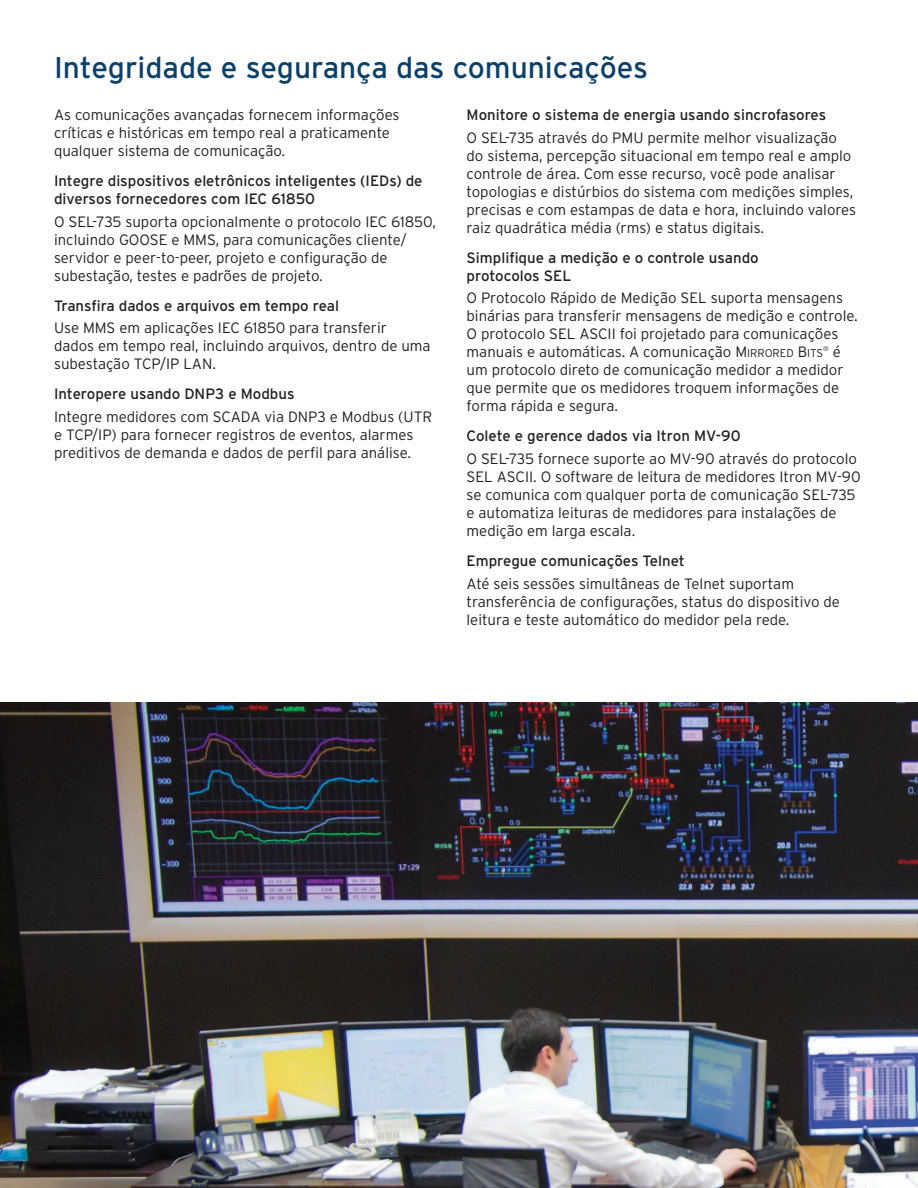
<style>
.page{position:relative;width:918px;height:1188px;background:#fff}
.page>*{position:absolute;margin:0;border:0;box-sizing:border-box;transform-origin:0 0}
.t1{font:30px "Interstate Poly";color:#0b406a}
.t2{font:300 15px/18px "Interstate Poly";color:#231f20}
.t3{font:15px/18px "Interstate Poly";color:#231f20}
.t4{font:300 6.75px "Interstate Poly";color:#231f20}
.s1{font-style:inherit}
.s2{font-size:11.25px}
</style>
<div class="page">
<img style="left:0;top:703px;width:918px;height:485px">
<h1 class="t1" style="left:54px;top:46px;width:596px">Integridade e segurança das comunicações</h1>
<p class="t3" style="left:467px;top:105px;width:361px">Monitore o sistema de energia usando sincrofasores</p>
<p class="t2" style="left:467px;top:127px;width:391px">O SEL-735 através do PMU permite melhor visualização do sistema, percepção situacional em tempo real e amplo controle de área. Com esse recurso, você pode analisar topologias e distúrbios do sistema com medições simples, precisas e com estampas de data e hora, incluindo valores raiz quadrática média (rms) e status digitais.</p>
<p class="t3" style="left:467px;top:248px;width:294px">Simplifique a medição e o controle usando protocolos SEL</p>
<p class="t2" style="left:467px;top:288px;width:393px">O Protocolo Rápido de Medição SEL suporta mensagens binárias para transferir mensagens de medição e controle.<br>O protocolo SEL ASCII foi projetado para comunicações manuais e automáticas. A comunicação <span class="s1">M</span><span class="s2">IRRORED</span> <span class="s1">B</span><span class="s2">ITS</span></p>
<p class="t2" style="left:54px;top:105px;width:347px">As comunicações avançadas fornecem informações críticas e históricas em tempo real a praticamente qualquer sistema de comunicação.</p>
<p class="t3" style="left:54px;top:171px;width:370px">Integre dispositivos eletrônicos inteligentes (IEDs) de diversos fornecedores com IEC 61850</p>
<p class="t2" style="left:54px;top:211px;width:383px">O SEL-735 suporta opcionalmente o protocolo IEC 61850, incluindo GOOSE e MMS, para comunicações cliente/ servidor e peer-to-peer, projeto e configuração de subestação, testes e padrões de projeto.</p>
<p class="t3" style="left:54px;top:296px;width:287px">Transfira dados e arquivos em tempo real</p>
<p class="t2" style="left:54px;top:318px;width:378px">Use MMS em aplicações IEC 61850 para transferir dados em tempo real, incluindo arquivos, dentro de uma subestação TCP/IP LAN.</p>
<p class="t3" style="left:54px;top:385px;width:242px">Interopere usando DNP3 e Modbus</p>
<p class="t2" style="left:54px;top:407px;width:380px">Integre medidores com SCADA via DNP3 e Modbus (UTR e TCP/IP) para fornecer registros de eventos, alarmes preditivos de demanda e dados de perfil para análise.</p>
<p class="t4" style="left:823px;top:343px;width:7px">®</p>
<p class="t2" style="left:467px;top:342px;width:378px;text-indent:366px">é um protocolo direto de comunicação medidor a medidor que permite que os medidores troquem informações de forma rápida e segura.</p>
<p class="t3" style="left:467px;top:427px;width:276px">Colete e gerence dados via Itron MV-90</p>
<p class="t2" style="left:467px;top:449px;width:396px">O SEL-735 fornece suporte ao MV-90 através do protocolo SEL ASCII. O software de leitura de medidores Itron MV-90 se comunica com qualquer porta de comunicação SEL-735 e automatiza leituras de medidores para instalações de medição em larga escala.</p>
<p class="t3" style="left:467px;top:551px;width:220px">Empregue comunicações Telnet</p>
<p class="t2" style="left:467px;top:573px;width:375px">Até seis sessões simultâneas de Telnet suportam transferência de configurações, status do dispositivo de leitura e teste automático do medidor pela rede.</p>
</div>
